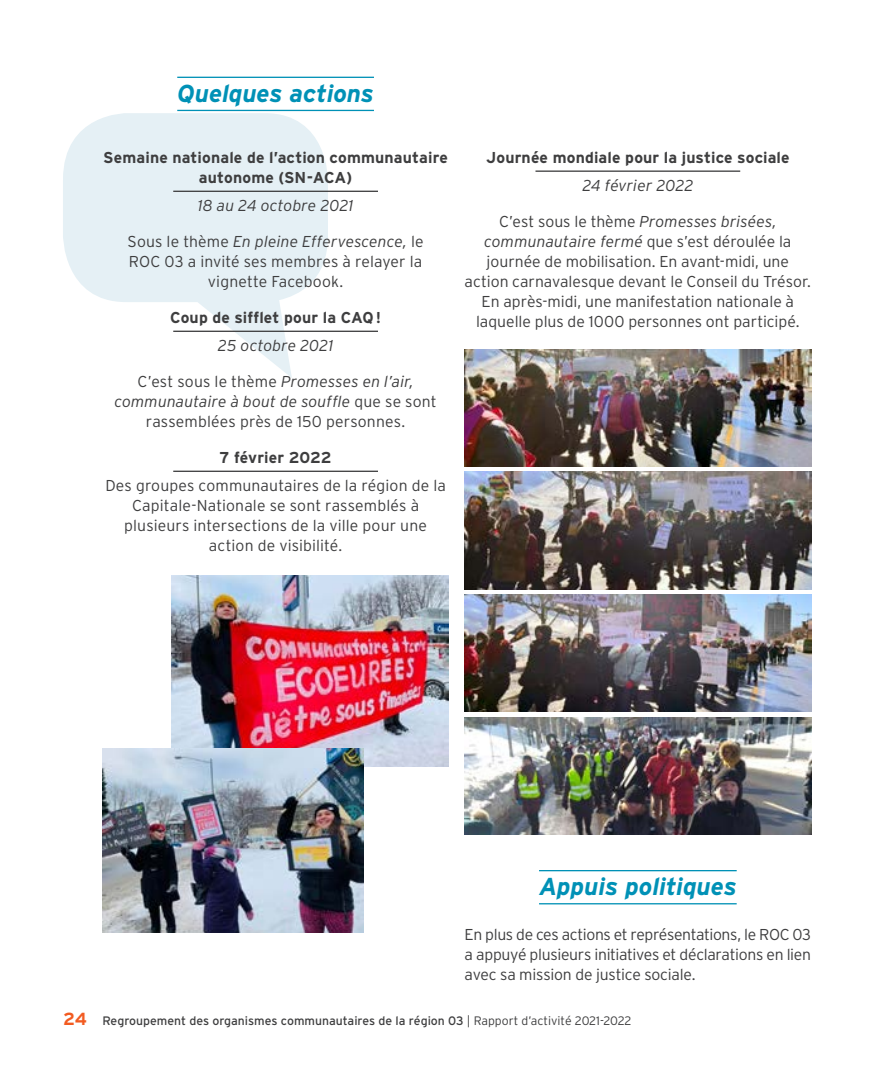
<style>
.page{position:relative;width:882px;height:1071px;background:#fff}
.page>*{position:absolute;margin:0;border:0;box-sizing:border-box;transform-origin:0 0}
.Sous-titre_double_fi{font:italic 700 24.5px "Interstate";letter-spacing:-.005em;color:#0091b6}
.Txt___Actions{font:300 15.75px/20.1px "Interstate";letter-spacing:.005em;color:#3e3e3f;text-align:center}
.Titre___Actions{font:700 15.75px/20.1px "Interstate";letter-spacing:.01em;color:#3e3e3f;text-align:center}
.Txt_courant{font:300 15.75px/20.1px "Interstate";letter-spacing:-.015em;color:#3e3e3f;text-align:justify}
.Txt___Actions-2{font:italic 300 15.75px "Interstate";letter-spacing:.005em;color:#3e3e3f}
.t1{font:12.25px "Interstate";color:#3e3e3f}
.s1{font-style:italic}
.s2{font-weight:700;font-size:17.5px;color:#f25b21}
.s3{font-weight:300}
</style>
<div class="page">
<svg style="left:63px;top:113px;width:265px;height:265px;fill:#e5f0f5"></svg>
<img style="left:465px;top:595px;width:346px;height:117px">
<hr style="left:177px;top:77px;width:197px;height:1px;background:#0091b6">
<hr style="left:177px;top:110px;width:197px;height:1px;background:#0091b6">
<hr style="left:539px;top:870px;width:198px;height:1px;background:#0091b6">
<hr style="left:539px;top:903px;width:198px;height:1px;background:#0091b6">
<hr style="left:173px;top:191px;width:205px;height:1px;background:#3e3e3f">
<hr style="left:173px;top:331px;width:205px;height:1px;background:#3e3e3f">
<hr style="left:173px;top:471px;width:205px;height:1px;background:#3e3e3f">
<hr style="left:536px;top:171px;width:204px;height:1px;background:#3e3e3f">
<img style="left:172px;top:575px;width:277px;height:191px">
<img style="left:102px;top:748px;width:262px;height:185px">
<img style="left:465px;top:472px;width:346px;height:117px">
<img style="left:465px;top:349px;width:346px;height:117px">
<img style="left:465px;top:717px;width:346px;height:118px">
<p class="Sous-titre_double_fi" style="left:177px;top:80px;width:198px">Quelques actions</p>
<p class="Titre___Actions" style="left:103px;top:147px;width:346px">Semaine nationale de l’action communautaire autonome (SN-ACA)</p>
<p class="Txt___Actions-2" style="left:198px;top:196px;width:157px">18 au 24 octobre 2021</p>
<p class="Txt___Actions" style="left:128px;top:231px;width:298px">Sous le thème <span class="s1">En pleine Effervescence,</span> le<br>ROC 03 a invité ses membres à relayer la vignette Facebook.</p>
<p class="Titre___Actions" style="left:170px;top:307px;width:213px">Coup de sifflet pour la CAQ!</p>
<p class="Txt___Actions-2" style="left:218px;top:336px;width:117px">25 octobre 2021</p>
<p class="Txt___Actions" style="left:114px;top:371px;width:324px">C’est sous le thème <span class="s1">Promesses en l’air, communautaire à bout de souffle</span> que se sont rassemblées près de 150 personnes.</p>
<p class="Titre___Actions" style="left:220px;top:447px;width:114px">7 février 2022</p>
<p class="Txt___Actions" style="left:105px;top:475px;width:342px">Des groupes communautaires de la région de la Capitale-Nationale se sont rassemblés à plusieurs intersections de la ville pour une action de visibilité.</p>
<p class="Titre___Actions" style="left:486px;top:147px;width:305px">Journée mondiale pour la justice sociale</p>
<p class="Txt___Actions-2" style="left:582px;top:176px;width:113px">24 février 2022</p>
<p class="Txt___Actions" style="left:465px;top:211px;width:348px">C’est sous le thème <span class="s1">Promesses brisées, communautaire fermé</span> que s’est déroulée la journée de mobilisation. En avant-midi, une action carnavalesque devant le Conseil du Trésor.<br>En après-midi, une manifestation nationale à laquelle plus de 1000 personnes ont participé.</p>
<p class="Sous-titre_double_fi" style="left:539px;top:873px;width:199px">Appuis politiques</p>
<p class="Txt_courant" style="left:465px;top:924px;width:348px">En plus de ces actions et représentations, le ROC 03 a appuyé plusieurs initiatives et déclarations en lien avec sa mission de justice sociale.</p>
<p class="t1" style="left:63px;top:1014px;width:570px"><span class="s2">24</span> Regroupement des organismes communautaires de la région 03 <span class="s3">| Rapport d’activité 2021-2022</span></p>
</div>
